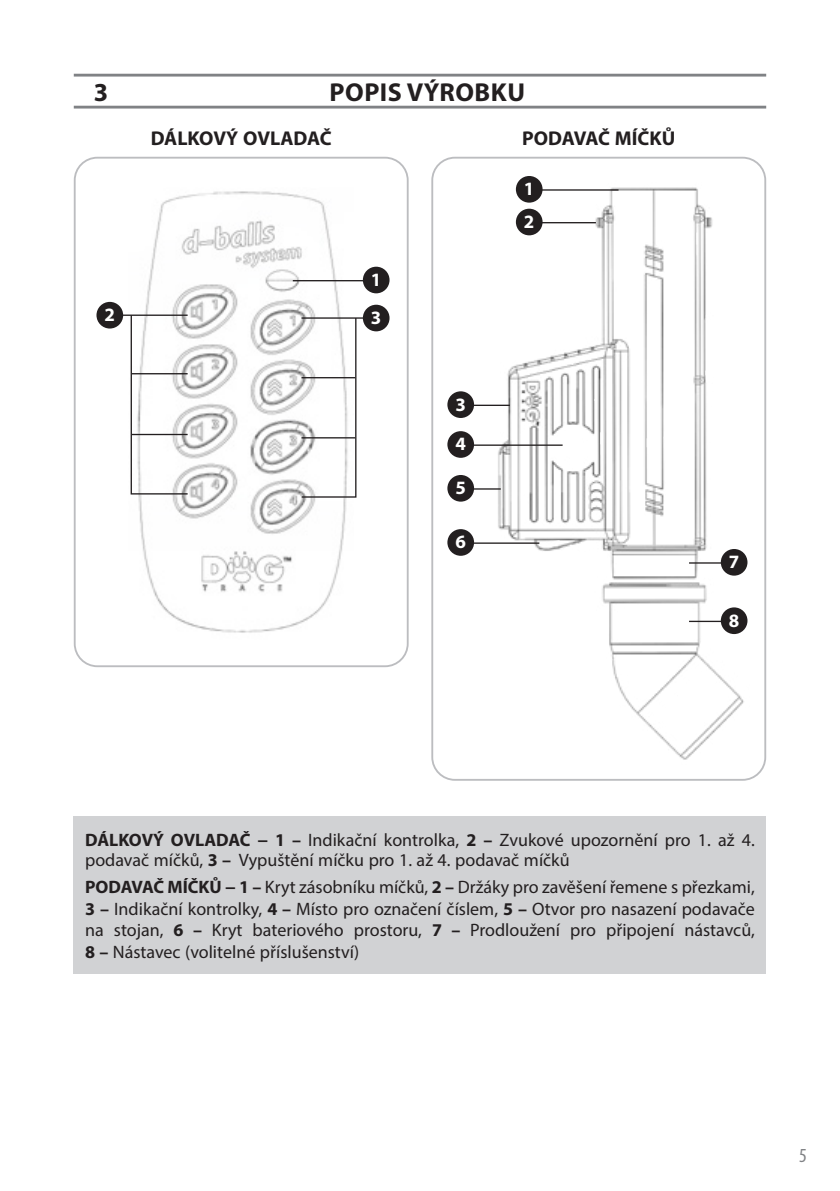
<style>
.page{position:relative;width:840px;height:1191px;background:#fff}
.page>*{position:absolute;margin:0;border:0;box-sizing:border-box;transform-origin:0 0}
.nadpis_kapitola{font:700 26px "Myriad Pro";letter-spacing:.02em;color:#231f20}
.Základní_text{font:700 20px "Myriad Pro";color:#231f20}
.t1{font:condensed 20px "Myriad Pro";color:#808285}
.t2{font:700 18.8px "Myriad Pro";color:#fff}
.tipy_a_upozonění{font:18px/21.6px "Myriad Pro";color:#231f20}
.s1{font-weight:700}
</style>
<div class="page">
<hr style="left:74px;top:106px;width:691px;height:3px;background:#808285">
<hr style="left:74px;top:74px;width:691px;height:3px;background:#808285">
<img style="left:476px;top:171px;width:290px;height:599px">
<div style="left:720px;top:549px;width:27px;height:26px;background:#231f20;border-radius:50%"></div>
<hr style="left:688px;top:562px;width:40px;height:1px;background:#231f20">
<div style="left:720px;top:607px;width:27px;height:27px;background:#231f20;border-radius:50%"></div>
<hr style="left:688px;top:621px;width:40px;height:1px;background:#231f20">
<hr style="left:528px;top:189px;width:90px;height:2px;background:#231f20">
<div style="left:515px;top:176px;width:27px;height:27px;background:#231f20;border-radius:50%"></div>
<hr style="left:528px;top:222px;width:67px;height:1px;background:#231f20">
<div style="left:515px;top:209px;width:27px;height:26px;background:#231f20;border-radius:50%"></div>
<hr style="left:459px;top:405px;width:50px;height:1px;background:#231f20">
<div style="left:447px;top:391px;width:27px;height:27px;background:#231f20;border-radius:50%"></div>
<hr style="left:459px;top:488px;width:41px;height:1px;background:#231f20">
<div style="left:447px;top:475px;width:27px;height:26px;background:#231f20;border-radius:50%"></div>
<hr style="left:459px;top:542px;width:80px;height:2px;background:#231f20">
<div style="left:447px;top:529px;width:27px;height:27px;background:#231f20;border-radius:50%"></div>
<hr style="left:459px;top:444px;width:103px;height:2px;background:#231f20">
<div style="left:447px;top:431px;width:27px;height:27px;background:#231f20;border-radius:50%"></div>
<div style="left:74px;top:816px;width:691px;height:157px;background:#d1d2d4"></div>
<img style="left:138px;top:191px;width:216px;height:442px">
<div style="left:74px;top:157px;width:334px;height:510px;border:2px solid #bcbdc0;border-radius:23px"></div>
<hr style="left:301px;top:317px;width:70px;height:2px;background:#231f20">
<svg style="left:300px;top:317px;width:57px;height:181px"></svg>
<hr style="left:301px;top:437px;width:54px;height:1px;background:#231f20">
<hr style="left:301px;top:377px;width:54px;height:1px;background:#231f20">
<div style="left:362px;top:305px;width:27px;height:26px;background:#231f20;border-radius:50%"></div>
<hr style="left:115px;top:314px;width:72px;height:2px;background:#231f20">
<svg style="left:130px;top:314px;width:59px;height:181px"></svg>
<hr style="left:132px;top:434px;width:55px;height:1px;background:#231f20">
<hr style="left:132px;top:373px;width:55px;height:1px;background:#231f20">
<div style="left:96px;top:302px;width:27px;height:26px;background:#231f20;border-radius:50%"></div>
<div style="left:362px;top:267px;width:27px;height:26px;background:#231f20;border-radius:50%"></div>
<hr style="left:292px;top:280px;width:79px;height:1px;background:#231f20">
<p class="nadpis_kapitola" style="left:94px;top:75px;width:16px">3</p>
<p class="nadpis_kapitola" style="left:329px;top:75px;width:197px">POPIS VÝROBKU</p>
<p class="Základní_text" style="left:151px;top:125px;width:182px">DÁLKOVÝ OVLADAČ</p>
<p class="Základní_text" style="left:522px;top:125px;width:154px">PODAVAČ MÍČKŮ</p>
<p class="t2" style="left:370px;top:267px;width:12px">1</p>
<p class="t2" style="left:104px;top:302px;width:12px">2</p>
<p class="t2" style="left:370px;top:305px;width:12px">3</p>
<p class="t2" style="left:523px;top:177px;width:12px">1</p>
<p class="t2" style="left:523px;top:209px;width:12px">2</p>
<p class="t2" style="left:455px;top:392px;width:12px">3</p>
<p class="t2" style="left:455px;top:432px;width:12px">4</p>
<p class="t2" style="left:455px;top:475px;width:12px">5</p>
<p class="t2" style="left:455px;top:530px;width:12px">6</p>
<p class="t2" style="left:728px;top:549px;width:12px">7</p>
<p class="t2" style="left:728px;top:608px;width:12px">8</p>
<p class="tipy_a_upozonění" style="left:85px;top:829px;width:670px;line-height:20px"><span class="s1">DÁLKOVÝ OVLADAČ − 1 –</span> Indikační kontrolka, <span class="s1">2 –</span> Zvukové upozornění pro 1. až 4. podavač míčků, <span class="s1">3 –</span> Vypuštění míčku pro 1. až 4. podavač míčků</p>
<p class="tipy_a_upozonění" style="left:85px;top:875px;width:670px;text-align:justify"><span class="s1">PODAVAČ MÍČKŮ − 1 –</span> Kryt zásobníku míčků, <span class="s1">2 –</span> Držáky pro zavěšení řemene s přezkami, <span class="s1">3 –</span> Indikační kontrolky, <span class="s1">4 –</span> Místo pro označení číslem, <span class="s1">5 –</span> Otvor pro nasazení podavače na stojan, <span class="s1">6 –</span> Kryt bateriového prostoru, <span class="s1">7 –</span> Prodloužení pro připojení nástavců, <span class="s1">8 –</span> Nástavec (volitelné příslušenství)</p>
<p class="t1" style="left:798px;top:1143px;width:9px">5</p>
</div>
